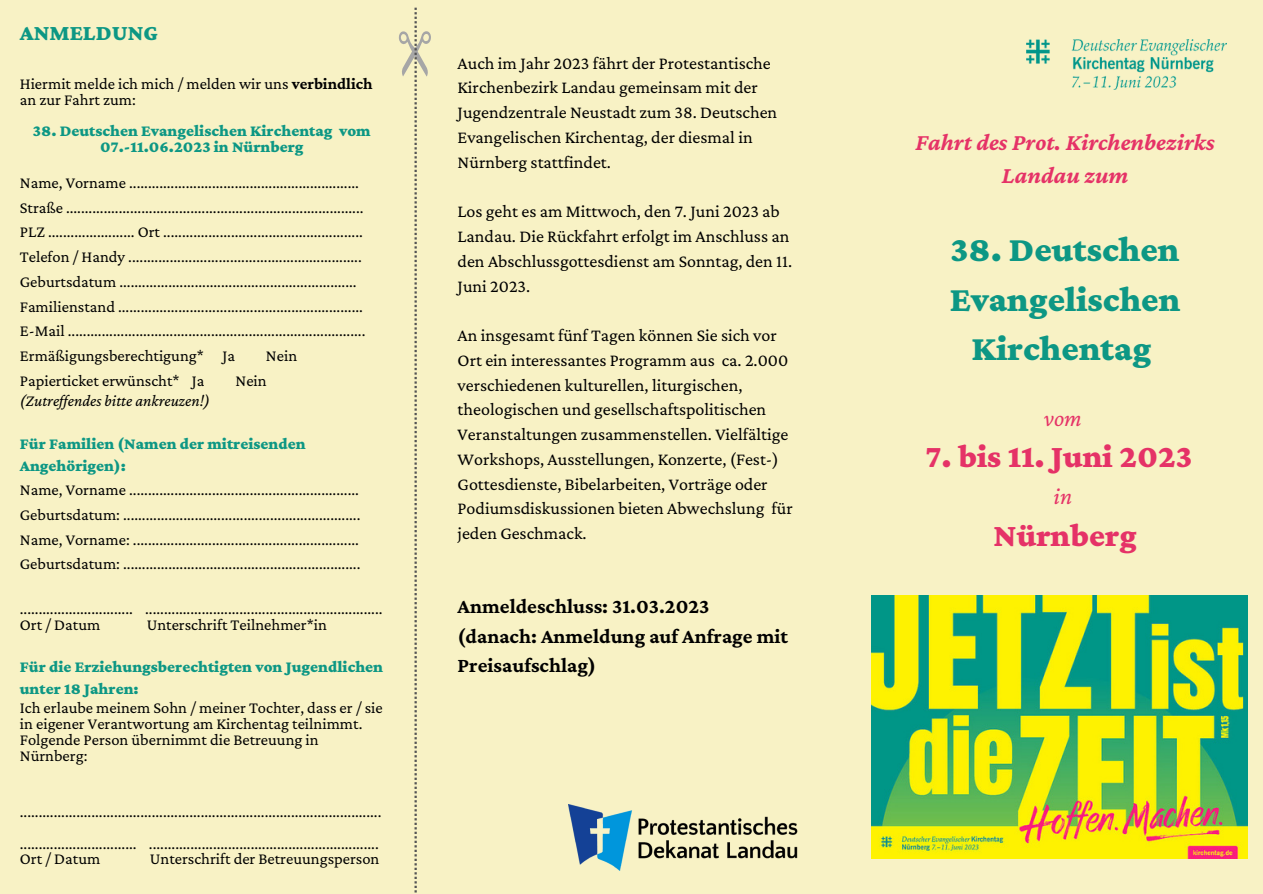
<style>
.page{position:relative;width:1263px;height:894px;background:#fff}
.page>*{position:absolute;margin:0;border:0;box-sizing:border-box;transform-origin:0 0}
.t1{font:900 36px/49.5px "Crimson Pro";color:#0d9784;text-align:center}
.t2{font:900 33px "Crimson Pro";color:#e53267}
.t3{font:italic 700 24px/32.5px "Crimson Pro";color:#e53267;text-align:center}
.t4{font:italic 24px "Crimson Pro";color:#e53267}
.t5{font:900 22.5px "Crimson Pro";color:#0d9784}
.t6{font:700 21px/29.2px "Crimson Pro";color:#000}
.t7{font:18px/24.8px "Crimson Pro";color:#000}
.t8{font:16.5px/24.8px "Crimson Pro";color:#000}
.t9{font:900 16.5px/22.5px "Crimson Pro";color:#0d9784}
.t10{font:italic 16.5px "Crimson Pro";color:#000}
.s1{font-weight:700}
</style>
<div class="page">
<div style="left:0;top:0;width:1263px;height:893px;background:#f8f2c5"></div>
<img style="left:872px;top:595px;width:375px;height:263px">
<svg style="left:398px;top:8px;width:33px;height:884px"></svg>
<img style="left:569px;top:804px;width:229px;height:66px">
<img style="left:1026px;top:40px;width:200px;height:49px">
<h3 class="t5" style="left:20px;top:20px;width:140px">ANMELDUNG</h3>
<p class="t8" style="left:20px;top:75px;width:354px;line-height:15.8px">Hiermit melde ich mich / melden wir uns <span class="s1">verbindlich </span>an zur Fahrt zum:</p>
<p class="t9" style="left:33px;top:122px;width:339px;line-height:15.8px;text-align:center">38. Deutschen Evangelischen Kirchentag vom<br>07.-11.06.2023 in Nürnberg</p>
<p class="t8" style="left:20px;top:170px;width:347px">Name, Vorname .............................................................<br>Straße ...............................................................................<br>PLZ ....................... Ort .....................................................<br>Telefon / Handy ..............................................................<br>Geburtsdatum ...............................................................<br>Familienstand .................................................................<br>E-Mail ...............................................................................<br>Ermäßigungsberechtigung* Ja</p>
<p class="t8" style="left:266px;top:343px;width:33px">Nein</p>
<p class="t8" style="left:20px;top:368px;width:186px">Papierticket erwünscht* Ja</p>
<p class="t8" style="left:235px;top:368px;width:33px">Nein</p>
<p class="t10" style="left:20px;top:391px;width:191px">(Zutref endes bitte ankreuzen!)</p>
<p class="t9" style="left:20px;top:432px;width:287px">Für Familien (Namen der mitreisenden<br>Angehörigen):</p>
<p class="t8" style="left:20px;top:477px;width:342px;text-align:justify">Name, Vorname .............................................................<br>Geburtsdatum: ...............................................................<br>Name, Vorname: ............................................................<br>Geburtsdatum: ...............................................................</p>
<p class="t8" style="left:20px;top:600px;width:364px;line-height:15.8px">.............................. ...............................................................<br>Ort / Datum</p>
<p class="t8" style="left:147px;top:612px;width:182px">Unterschrift Teilnehmer*in</p>
<p class="t9" style="left:20px;top:654px;width:365px">Für die Erziehungsberechtigten von Jugendlichen unter 18 Jahren:</p>
<p class="t8" style="left:20px;top:699px;width:364px;line-height:15.8px">Ich erlaube meinem Sohn / meiner Tochter, dass er / sie in eigener Verantwortung am Kirchentag teilnimmt.<br>Folgende Person übernimmt die Betreuung in Nürnberg:</p>
<p class="t8" style="left:20px;top:795px;width:363px;line-height:31.5px">................................................................................................ ............................... .............................................................</p>
<p class="t8" style="left:20px;top:846px;width:82px">Ort / Datum</p>
<p class="t8" style="left:150px;top:846px;width:231px">Unterschrift der Betreuungsperson</p>
<p class="t7" style="left:458px;top:50px;width:321px">Auch im Jahr 2023 fährt der Protestantische Kirchenbezirk Landau gemeinsam mit der Jugendzentrale Neustadt zum 38. Deutschen Evangelischen Kirchentag, der diesmal in Nürnberg stattfindet.</p>
<p class="t7" style="left:458px;top:199px;width:336px">Los geht es am Mittwoch, den 7. Juni 2023 ab Landau. Die Rückfahrt erfolgt im Anschluss an den Abschlussgottesdienst am Sonntag, den 11.<br>Juni 2023.</p>
<p class="t7" style="left:458px;top:322px;width:337px">An insgesamt fünf Tagen können Sie sich vor Ort ein interessantes Programm aus ca. 2.000 verschiedenen kulturellen, liturgischen, theologischen und gesellschaftspolitischen Veranstaltungen zusammenstellen. Vielfältige Workshops, Ausstellungen, Konzerte, (Fest-)<br>Gottesdienste, Bibelarbeiten, Vorträge oder Podiumsdiskussionen bieten Abwechslung für jeden Geschmack.</p>
<p class="t6" style="left:458px;top:591px;width:332px">Anmeldeschluss: 31.03.2023 (danach: Anmeldung auf Anfrage mit<br>Preisaufschlag)</p>
<h3 class="t3" style="left:916px;top:125px;width:301px">Fahrt des Prot. Kirchenbezirks<br>Landau zum</h3>
<h1 class="t1" style="left:950px;top:224px;width:232px">38. Deutschen<br>Evangelischen<br>Kirchentag</h1>
<h3 class="t4" style="left:1044px;top:404px;width:39px">vom</h3>
<h2 class="t2" style="left:925px;top:437px;width:269px">7. bis 11. Juni 2023</h2>
<h3 class="t4" style="left:1054px;top:483px;width:20px">in</h3>
<h2 class="t2" style="left:993px;top:516px;width:145px">Nürnberg</h2>
</div>
